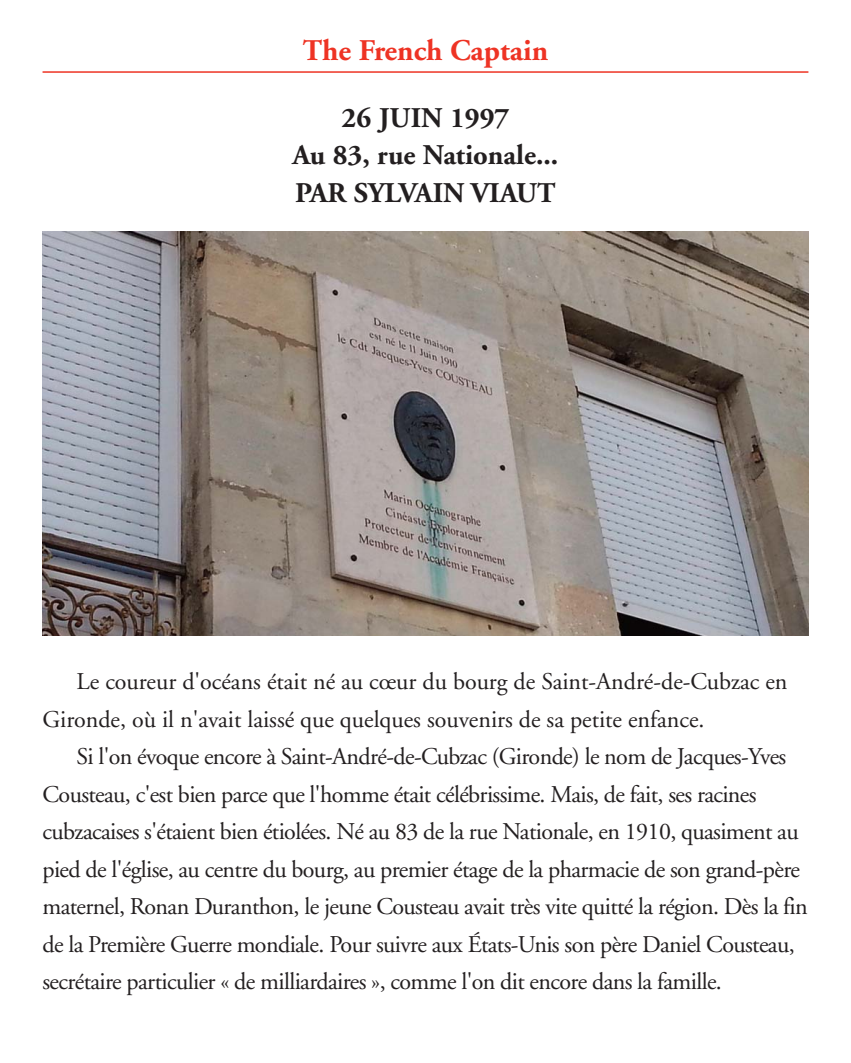
<style>
.page{position:relative;width:851px;height:1063px;background:#fff}
.page>*{position:absolute;margin:0;border:0;box-sizing:border-box;transform-origin:0 0}
.t1{font:700 30px "Adobe Garamond";color:#ee3324}
.t2{font:700 28.5px/37.5px "Adobe Garamond";color:#231f20;text-align:center}
.t3{font:24px/37.5px "Adobe Garamond";letter-spacing:-.025em;color:#231f20}
.t4{font:24px/37.5px "Adobe Garamond";color:#231f20}
</style>
<div class="page">
<hr style="left:43px;top:71px;width:765px;height:2px;background:#ee3324">
<img style="left:43px;top:232px;width:765px;height:404px">
<p class="t1" style="left:303px;top:38px;width:247px">The French Captain</p>
<p class="t2" style="left:292px;top:102px;width:267px">26 JUIN 1997<br>Au 83, rue Nationale...<br>PAR SYLVAIN VIAUT</p>
<p class="t4" style="left:43px;top:665px;width:746px;text-indent:34px">Le coureur d'océans était né au cœur du bourg de Saint-André-de-Cubzac en<br>Gironde, où il n'avait laissé que quelques souvenirs de sa petite enfance.</p>
<p class="t3" style="left:42px;top:740px;width:766px;text-indent:34px">Si l'on évoque encore à Saint-André-de-Cubzac (Gironde) le nom de Jacques-Yves Cousteau, c'est bien parce que l'homme était célébrissime. Mais, de fait, ses racines cubzacaises s'étaient bien étiolées. Né au 83 de la rue Nationale, en 1910, quasiment au pied de l'église, au centre du bourg, au premier étage de la pharmacie de son grand-père maternel, Ronan Duranthon, le jeune Cousteau avait très vite quitté la région. Dès la fin de la Première Guerre mondiale. Pour suivre aux États-Unis son père Daniel Cousteau, secrétaire particulier « de milliardaires », comme l'on dit encore dans la famille.</p>
</div>
